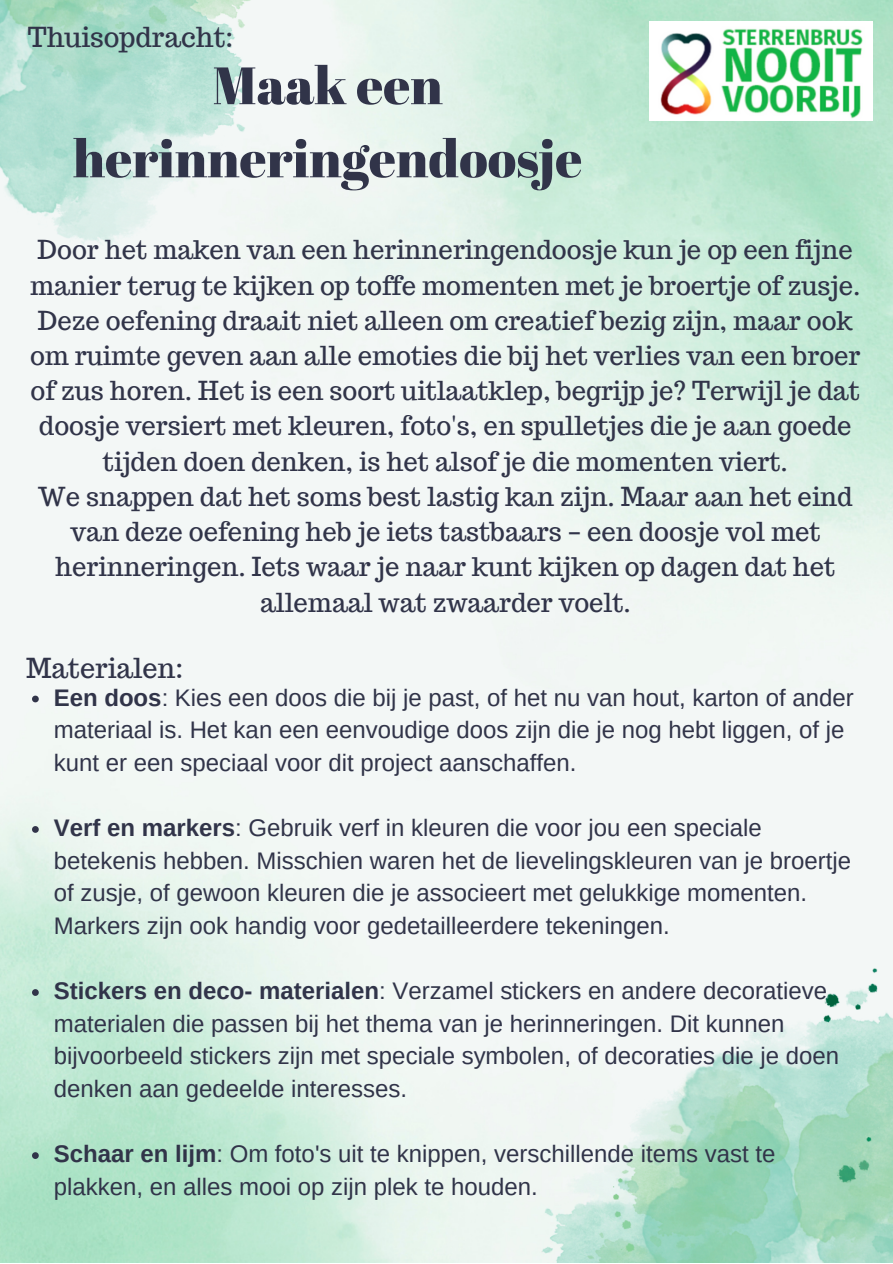
<style>
.page{position:relative;width:893px;height:1264px;background:#fff}
.page>*{position:absolute;margin:0;border:0;box-sizing:border-box;transform-origin:0 0}
.t1{font:52.5px/73.1px "Abril Fatface";color:#313449;text-align:center}
.t2{font:27px "Trocchi";color:#313449}
.t3{font:25.65px/35.2px "Trocchi";color:#313449;text-align:center}
.t4{font:24px/32.5px "Arimo";color:#313449}
.s1{font-family:"Noto Sans Gurmukhi"}
.s2{font-weight:700}
</style>
<div class="page">
<img style="left:0;top:0;width:892px;height:1262px">
<img style="left:0;top:0;width:278px;height:255px">
<img style="left:538px;top:957px;width:354px;height:305px">
<img style="left:649px;top:21px;width:223px;height:99px">
<svg style="left:32px;top:695px;width:7px;height:7px"></svg>
<svg style="left:32px;top:826px;width:7px;height:6px"></svg>
<svg style="left:32px;top:989px;width:7px;height:6px"></svg>
<svg style="left:32px;top:1152px;width:7px;height:6px"></svg>
<p class="t2" style="left:28px;top:19px;width:207px">Thuisopdracht:</p>
<p class="t1" style="left:73px;top:47px;width:511px">Maak een herinneringendoosje</p>
<p class="t3" style="left:30px;top:232px;width:831px;text-align:left">Door het maken van een herinneringendoosje kun je op een fijne manier terug te kijken op toffe momenten met je broertje of zusje.</p>
<p class="t3" style="left:30px;top:303px;width:832px">Deze oefening draait niet alleen om creatief bezig zijn, maar ook om ruimte geven aan alle emoties die bij het verlies van een broer of zus horen. Het is een soort uitlaatklep, begrijp je? Terwijl je dat doosje versiert met kleuren, foto's, en spulletjes die je aan goede tijden doen denken, is het alsof je die momenten viert.</p>
<p class="t3" style="left:38px;top:479px;width:816px">We snappen dat het soms best lastig kan zijn. Maar aan het eind van deze oefening heb je iets tastbaars <span class="s1">–</span> een doosje vol met herinneringen. Iets waar je naar kunt kijken op dagen dat het allemaal wat zwaarder voelt.</p>
<p class="t2" style="left:26px;top:650px;width:159px">Materialen:</p>
<p class="t4" style="left:54px;top:681px;width:801px"><span class="s2">Een doos</span>: Kies een doos die bij je past, of het nu van hout, karton of ander materiaal is. Het kan een eenvoudige doos zijn die je nog hebt liggen, of je kunt er een speciaal voor dit project aanschaffen.</p>
<p class="t4" style="left:54px;top:811px;width:798px"><span class="s2">Verf en markers</span>: Gebruik verf in kleuren die voor jou een speciale betekenis hebben. Misschien waren het de lievelingskleuren van je broertje of zusje, of gewoon kleuren die je associeert met gelukkige momenten.<br>Markers zijn ook handig voor gedetailleerdere tekeningen.</p>
<p class="t4" style="left:54px;top:974px;width:786px"><span class="s2">Stickers en deco- materialen</span>: Verzamel stickers en andere decoratieve materialen die passen bij het thema van je herinneringen. Dit kunnen bijvoorbeeld stickers zijn met speciale symbolen, of decoraties die je doen denken aan gedeelde interesses.</p>
<p class="t4" style="left:54px;top:1137px;width:723px"><span class="s2">Schaar en lijm</span>: Om foto's uit te knippen, verschillende items vast te plakken, en alles mooi op zijn plek te houden.</p>
</div>
